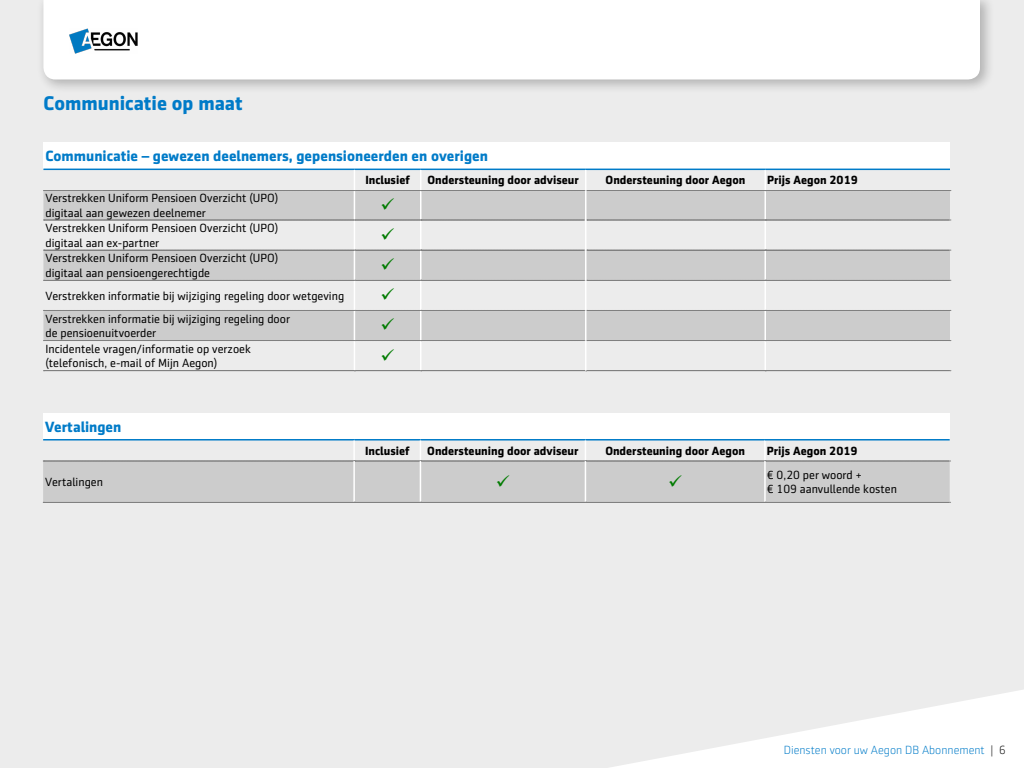
<style>
.page{position:relative;width:1024px;height:768px;background:#ececec}
.page>*{position:absolute;margin:0;border:0;box-sizing:border-box;transform-origin:0 0}
.t1{font:700 20px "Sentico Sans DT";color:#007bc8}
.t2{font:700 15px "Sentico Sans DT";color:#007bc8}
.t3{font:12px/14.4px "Sentico Sans DT";color:#000}
.t4{font:700 12px "Sentico Sans DT";color:#000}
.t5{font:300 12px "Sentico Sans DT";color:#007bc8}
.s1{color:#000}
</style>
<div class="page">
<div style="left:36px;top:0;width:959px;height:94px;background:#000;opacity:.25"></div>
<svg style="left:43px;top:0;width:937px;height:80px"></svg>
<img style="left:69px;top:28px;width:68px;height:25px">
<div style="left:43px;top:143px;width:907px;height:26px;background:#fff"></div>
<svg style="left:43px;top:191px;width:907px;height:150px;background:#dbdbdb"></svg>
<hr style="left:354px;top:169px;width:67px;height:1px;background:#007bc8">
<hr style="left:421px;top:169px;width:165px;height:1px;background:#007bc8">
<hr style="left:586px;top:169px;width:179px;height:1px;background:#007bc8">
<hr style="left:420px;top:220px;width:2px;height:30px;background:#fff">
<hr style="left:764px;top:220px;width:2px;height:30px;background:#fff">
<hr style="left:420px;top:250px;width:2px;height:30px;background:#fff">
<hr style="left:764px;top:250px;width:2px;height:30px;background:#fff">
<hr style="left:420px;top:280px;width:2px;height:30px;background:#fff">
<hr style="left:764px;top:280px;width:2px;height:30px;background:#fff">
<hr style="left:420px;top:311px;width:2px;height:30px;background:#fff">
<hr style="left:764px;top:311px;width:2px;height:30px;background:#fff">
<hr style="left:420px;top:341px;width:2px;height:30px;background:#fff">
<hr style="left:764px;top:341px;width:2px;height:30px;background:#fff">
<hr style="left:585px;top:220px;width:1px;height:30px;background:#fff">
<hr style="left:585px;top:250px;width:1px;height:30px;background:#fff">
<hr style="left:585px;top:280px;width:1px;height:30px;background:#fff">
<hr style="left:585px;top:310px;width:1px;height:31px;background:#fff">
<hr style="left:585px;top:341px;width:1px;height:30px;background:#fff">
<hr style="left:765px;top:169px;width:185px;height:1px;background:#007bc8">
<hr style="left:43px;top:169px;width:311px;height:1px;background:#007bc8">
<hr style="left:354px;top:220px;width:1px;height:30px;background:#fff">
<hr style="left:354px;top:250px;width:1px;height:30px;background:#fff">
<hr style="left:354px;top:280px;width:1px;height:30px;background:#fff">
<hr style="left:354px;top:311px;width:1px;height:30px;background:#fff">
<hr style="left:354px;top:341px;width:1px;height:30px;background:#fff">
<svg style="left:44px;top:250px;width:907px;height:1px"></svg>
<svg style="left:44px;top:280px;width:907px;height:1px"></svg>
<svg style="left:44px;top:310px;width:907px;height:1px"></svg>
<svg style="left:44px;top:340px;width:907px;height:1px"></svg>
<svg style="left:44px;top:371px;width:907px;height:1px"></svg>
<div style="left:43px;top:413px;width:907px;height:27px;background:#fff"></div>
<div style="left:43px;top:462px;width:907px;height:40px;background:#ccc"></div>
<hr style="left:354px;top:439px;width:66px;height:2px;background:#007bc8">
<hr style="left:420px;top:439px;width:165px;height:2px;background:#007bc8">
<hr style="left:585px;top:439px;width:180px;height:2px;background:#007bc8">
<hr style="left:765px;top:439px;width:185px;height:2px;background:#007bc8">
<hr style="left:43px;top:439px;width:311px;height:2px;background:#007bc8">
<svg style="left:43px;top:441px;width:908px;height:21px;background:#e3e3e3"></svg>
<hr style="left:353px;top:461px;width:2px;height:41px;background:#fff">
<hr style="left:420px;top:461px;width:1px;height:41px;background:#fff">
<hr style="left:585px;top:461px;width:1px;height:41px;background:#fff">
<hr style="left:764px;top:461px;width:2px;height:41px;background:#fff">
<svg style="left:43px;top:502px;width:908px;height:1px"></svg>
<svg style="left:44px;top:170px;width:907px;height:51px;background:#d4d5d5"></svg>
<svg style="left:382px;top:228px;width:12px;height:12px"></svg>
<svg style="left:382px;top:258px;width:12px;height:12px"></svg>
<svg style="left:382px;top:288px;width:12px;height:12px"></svg>
<svg style="left:382px;top:318px;width:12px;height:12px"></svg>
<svg style="left:382px;top:349px;width:12px;height:11px"></svg>
<svg style="left:497px;top:475px;width:12px;height:11px"></svg>
<svg style="left:669px;top:475px;width:13px;height:11px"></svg>
<h1 class="t1" style="left:43px;top:92px;width:201px">Communicatie op maat</h1>
<p class="t2" style="left:45px;top:147px;width:444px">Communicatie – gewezen deelnemers, gepensioneerden en overigen</p>
<p class="t4" style="left:365px;top:173px;width:46px">Inclusief</p>
<p class="t4" style="left:428px;top:173px;width:153px">Ondersteuning door adviseur</p>
<p class="t4" style="left:606px;top:173px;width:141px">Ondersteuning door Aegon</p>
<p class="t4" style="left:767px;top:173px;width:92px">Prijs Aegon 2019</p>
<p class="t3" style="left:45px;top:191px;width:234px">Verstrekken Uniform Pensioen Overzicht (UPO) digitaal aan gewezen deelnemer</p>
<p class="t3" style="left:45px;top:221px;width:234px">Verstrekken Uniform Pensioen Overzicht (UPO) digitaal aan ex-partner</p>
<p class="t3" style="left:45px;top:251px;width:234px">Verstrekken Uniform Pensioen Overzicht (UPO) digitaal aan pensioengerechtigde</p>
<p class="t3" style="left:45px;top:288px;width:300px">Verstrekken informatie bij wijziging regeling door wetgeving</p>
<p class="t3" style="left:45px;top:311px;width:246px">Verstrekken informatie bij wijziging regeling door de pensioenuitvoerder</p>
<p class="t3" style="left:45px;top:341px;width:207px">Incidentele vragen/informatie op verzoek (telefonisch, e-mail of Mijn Aegon)</p>
<p class="t2" style="left:45px;top:418px;width:78px">Vertalingen</p>
<p class="t4" style="left:365px;top:444px;width:46px">Inclusief</p>
<p class="t4" style="left:427px;top:444px;width:153px">Ondersteuning door adviseur</p>
<p class="t4" style="left:605px;top:444px;width:141px">Ondersteuning door Aegon</p>
<p class="t4" style="left:767px;top:444px;width:92px">Prijs Aegon 2019</p>
<p class="t3" style="left:45px;top:475px;width:59px">Vertalingen</p>
<p class="t3" style="left:767px;top:467px;width:132px">€ 0,20 per woord +<br>€ 109 aanvullende kosten</p>
<p class="t5" style="left:784px;top:743px;width:224px">Diensten voor uw Aegon DB Abonnement <span class="s1">| 6</span></p>
</div>
